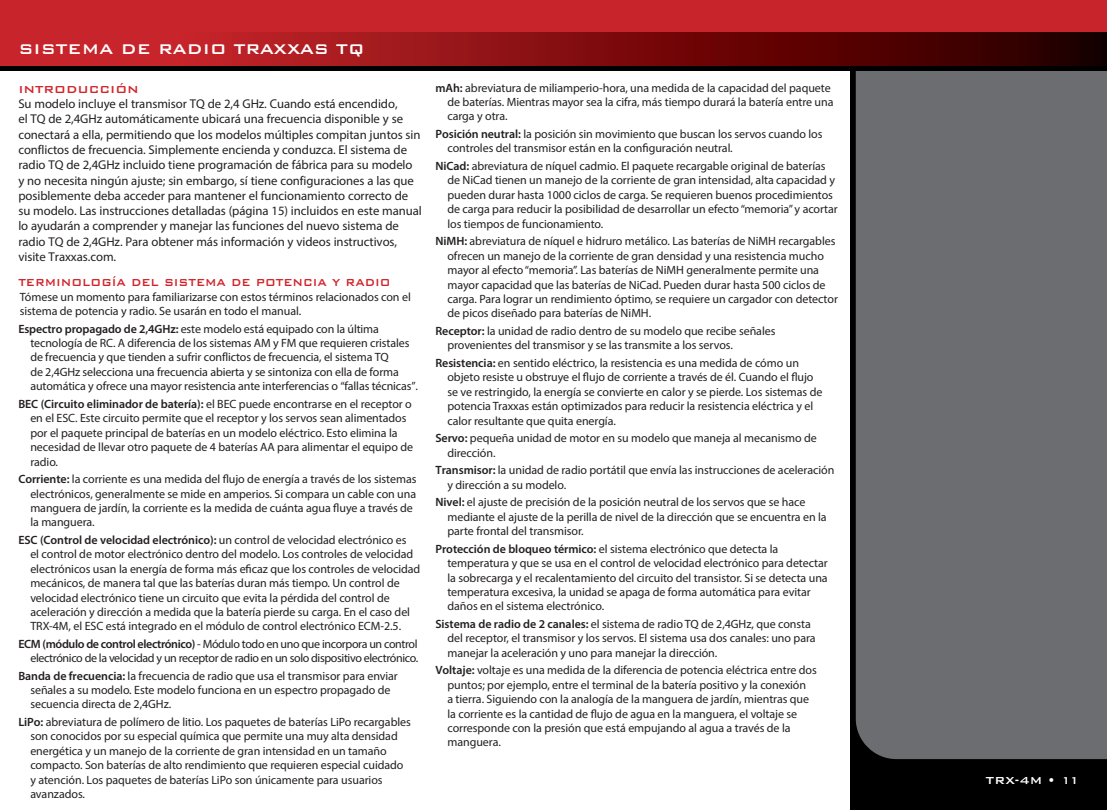
<style>
.page{position:relative;width:1107px;height:810px;background:#fff}
.page>*{position:absolute;margin:0;border:0;box-sizing:border-box;transform-origin:0 0}
.t1{font:500 18.75px "Bank Gothic BT";color:#fff}
.t2{font:500 13.5px "Bank Gothic BT";letter-spacing:-.005em;color:#d1232a;scale:.91 1}
.t3{font:500 13.5px "Bank Gothic BT";letter-spacing:-.005em;color:#d1232a}
.t4{font:500 13.5px "Bank Gothic BT";color:#fff}
.t5{font:12.75px/15.3px "Myriad Pro";letter-spacing:-.005em;color:#231f20}
.t6{font:12px/14.4px "Myriad Pro";letter-spacing:-.005em;color:#231f20}
.t7{font:12px/14.4px "Myriad Pro";letter-spacing:-.03em;color:#231f20;text-align:right}
.s1{font-weight:600}
</style>
<div class="page">
<div style="left:850px;top:13px;width:257px;height:797px;background:#000"></div>
<div style="left:856px;top:71px;width:251px;height:688px;background:#6c6d70"></div>
<div style="left:0;top:0;width:1107px;height:70px;background:#000"></div>
<div style="left:0;top:0;width:1107px;height:51px;background:#c8242b"></div>
<svg style="left:0;top:32px;width:1107px;height:34px;background:#831013"></svg>
<p class="t1" style="left:18px;top:39px;width:348px">SISTEMA DE RADIO TRAXXAS TQ</p>
<p class="t3" style="left:18px;top:82px;width:122px">INTRODUCCIÓN</p>
<p class="t5" style="left:18px;top:96px;width:405px">Su modelo incluye el transmisor TQ de 2,4 GHz. Cuando está encendido,<br>el TQ de 2,4GHz automáticamente ubicará una frecuencia disponible y se conectará a ella, permitiendo que los modelos múltiples compitan juntos sin conflictos de frecuencia. Simplemente encienda y conduzca. El sistema de radio TQ de 2,4GHz incluido tiene programación de fábrica para su modelo<br>y no necesita ningún ajuste; sin embargo, sí tiene configuraciones a las que posiblemente deba acceder para mantener el funcionamiento correcto de su modelo. Las instrucciones detalladas (página 15) incluidos en este manual lo ayudarán a comprender y manejar las funciones del nuevo sistema de radio TQ de 2,4GHz. Para obtener más información y videos instructivos, visite Traxxas.com.</p>
<p class="t2" style="left:18px;top:275px;width:411px">TERMINOLOGÍA DEL SISTEMA DE POTENCIA Y RADIO</p>
<p class="t6" style="left:20px;top:289px;width:392px">Tómese un momento para familiarizarse con estos términos relacionados con el sistema de potencia y radio. Se usarán en todo el manual.</p>
<p class="t6" style="left:30px;top:321px;width:389px;text-indent:-12px"><span class="s1">Espectro propagado de 2,4GHz:</span> este modelo está equipado con la última tecnología de RC. A diferencia de los sistemas AM y FM que requieren cristales de frecuencia y que tienden a sufrir conflictos de frecuencia, el sistema TQ<br>de 2,4GHz selecciona una frecuencia abierta y se sintoniza con ella de forma automática y ofrece una mayor resistencia ante interferencias o “fallas técnicas”.</p>
<p class="t6" style="left:30px;top:397px;width:384px;text-indent:-12px"><span class="s1">BEC (Circuito eliminador de batería):</span> el BEC puede encontrarse en el receptor o en el ESC. Este circuito permite que el receptor y los servos sean alimentados por el paquete principal de baterías en un modelo eléctrico. Esto elimina la necesidad de llevar otro paquete de 4 baterías AA para alimentar el equipo de radio.</p>
<p class="t6" style="left:30px;top:472px;width:388px;text-indent:-12px"><span class="s1">Corriente:</span> la corriente es una medida del flujo de energía a través de los sistemas electrónicos, generalmente se mide en amperios. Si compara un cable con una manguera de jardín, la corriente es la medida de cuánta agua fluye a través de la manguera.</p>
<p class="t6" style="left:30px;top:533px;width:391px;text-indent:-12px"><span class="s1">ESC (Control de velocidad electrónico):</span> un control de velocidad electrónico es<br>el control de motor electrónico dentro del modelo. Los controles de velocidad electrónicos usan la energía de forma más eficaz que los controles de velocidad mecánicos, de manera tal que las baterías duran más tiempo. Un control de velocidad electrónico tiene un circuito que evita la pérdida del control de aceleración y dirección a medida que la batería pierde su carga. En el caso del TRX-4M, el ESC está integrado en el módulo de control electrónico ECM-2.5.</p>
<p class="t7" style="left:18px;top:637px;width:401px"><span class="s1">ECM (módulo de control electrónico)</span> - Módulo todo en uno que incorpora un control electrónico de la velocidad y un receptor de radio en un solo dispositivo electrónico.</p>
<p class="t6" style="left:30px;top:668px;width:369px;text-indent:-12px"><span class="s1">Banda de frecuencia:</span> la frecuencia de radio que usa el transmisor para enviar señales a su modelo. Este modelo funciona en un espectro propagado de secuencia directa de 2,4GHz.</p>
<p class="t6" style="left:30px;top:715px;width:382px;text-indent:-12px"><span class="s1">LiPo:</span> abreviatura de polímero de litio. Los paquetes de baterías LiPo recargables son conocidos por su especial química que permite una muy alta densidad energética y un manejo de la corriente de gran intensidad en un tamaño compacto. Son baterías de alto rendimiento que requieren especial cuidado y atención. Los paquetes de baterías LiPo son únicamente para usuarios avanzados.</p>
<p class="t6" style="left:447px;top:80px;width:388px;text-indent:-12px"><span class="s1">mAh:</span> abreviatura de miliamperio-hora, una medida de la capacidad del paquete de baterías. Mientras mayor sea la cifra, más tiempo durará la batería entre una carga y otra.</p>
<p class="t6" style="left:447px;top:127px;width:377px;text-indent:-12px"><span class="s1">Posición neutral:</span> la posición sin movimiento que buscan los servos cuando los controles del transmisor están en la configuración neutral.</p>
<p class="t6" style="left:447px;top:159px;width:392px;text-indent:-12px"><span class="s1">NiCad:</span> abreviatura de níquel cadmio. El paquete recargable original de baterías de NiCad tienen un manejo de la corriente de gran intensidad, alta capacidad y pueden durar hasta 1000 ciclos de carga. Se requieren buenos procedimientos de carga para reducir la posibilidad de desarrollar un efecto “memoria” y acortar los tiempos de funcionamiento.</p>
<p class="t6" style="left:447px;top:234px;width:392px;text-indent:-12px"><span class="s1">NiMH:</span> abreviatura de níquel e hidruro metálico. Las baterías de NiMH recargables ofrecen un manejo de la corriente de gran densidad y una resistencia mucho mayor al efecto “memoria”. Las baterías de NiMH generalmente permite una mayor capacidad que las baterías de NiCad. Pueden durar hasta 500 ciclos de carga. Para lograr un rendimiento óptimo, se requiere un cargador con detector de picos diseñado para baterías de NiMH.</p>
<p class="t6" style="left:447px;top:324px;width:330px;text-indent:-12px"><span class="s1">Receptor:</span> la unidad de radio dentro de su modelo que recibe señales provenientes del transmisor y se las transmite a los servos.</p>
<p class="t6" style="left:447px;top:356px;width:377px;text-indent:-12px"><span class="s1">Resistencia:</span> en sentido eléctrico, la resistencia es una medida de cómo un objeto resiste u obstruye el flujo de corriente a través de él. Cuando el flujo se ve restringido, la energía se convierte en calor y se pierde. Los sistemas de potencia Traxxas están optimizados para reducir la resistencia eléctrica y el calor resultante que quita energía.</p>
<p class="t6" style="left:447px;top:431px;width:371px;text-indent:-12px"><span class="s1">Servo:</span> pequeña unidad de motor en su modelo que maneja al mecanismo de dirección.</p>
<p class="t6" style="left:447px;top:463px;width:388px;text-indent:-12px"><span class="s1">Transmisor:</span> la unidad de radio portátil que envía las instrucciones de aceleración y dirección a su modelo.</p>
<p class="t6" style="left:447px;top:495px;width:381px;text-indent:-12px"><span class="s1">Nivel:</span> el ajuste de precisión de la posición neutral de los servos que se hace mediante el ajuste de la perilla de nivel de la dirección que se encuentra en la parte frontal del transmisor.</p>
<p class="t6" style="left:447px;top:541px;width:382px;text-indent:-12px"><span class="s1">Protección de bloqueo térmico:</span> el sistema electrónico que detecta la temperatura y que se usa en el control de velocidad electrónico para detectar la sobrecarga y el recalentamiento del circuito del transistor. Si se detecta una temperatura excesiva, la unidad se apaga de forma automática para evitar daños en el sistema electrónico.</p>
<p class="t6" style="left:447px;top:617px;width:370px;text-indent:-12px"><span class="s1">Sistema de radio de 2 canales:</span> el sistema de radio TQ de 2,4GHz, que consta del receptor, el transmisor y los servos. El sistema usa dos canales: uno para manejar la aceleración y uno para manejar la dirección.</p>
<p class="t6" style="left:447px;top:663px;width:371px;text-indent:-12px"><span class="s1">Voltaje:</span> voltaje es una medida de la diferencia de potencia eléctrica entre dos puntos; por ejemplo, entre el terminal de la batería positivo y la conexión<br>a tierra. Siguiendo con la analogía de la manguera de jardín, mientras que la corriente es la cantidad de flujo de agua en la manguera, el voltaje se corresponde con la presión que está empujando al agua a través de la manguera.</p>
<p class="t4" style="left:986px;top:773px;width:95px">TRX-4M • 11</p>
</div>
